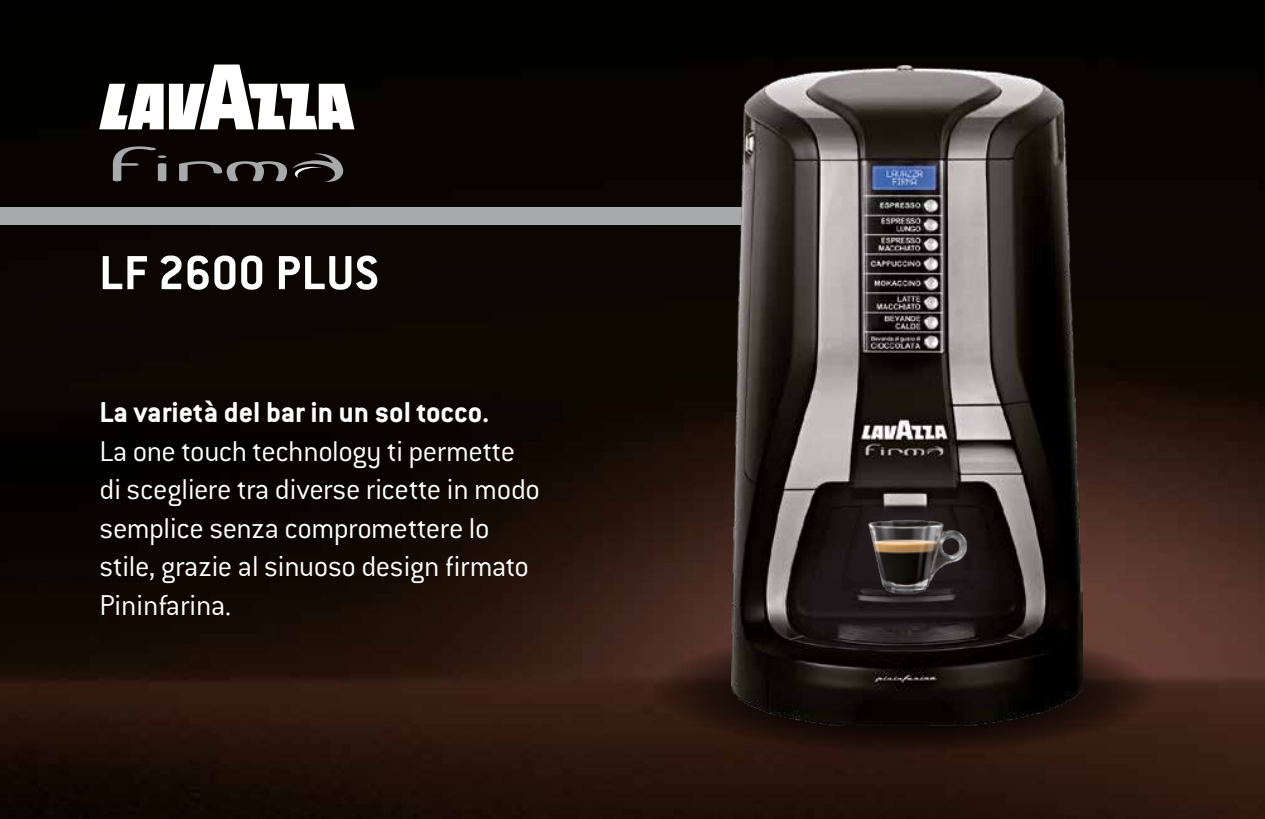
<style>
.page{position:relative;width:1265px;height:819px;background:#fff}
.page>*{position:absolute;margin:0;border:0;box-sizing:border-box;transform-origin:0 0}
.t1{font:700 52.5px "Conduit ITC";letter-spacing:.015em;color:#fff}
.t2{font:300 31.5px/38.5px "Conduit ITC";letter-spacing:-.015em;color:#fff}
.t3{font:700 31.5px "Conduit ITC";color:#fff}
</style>
<div class="page">
<img style="left:0;top:0;width:1265px;height:819px">
<svg style="left:99px;top:64px;width:255px;height:65px"></svg>
<svg style="left:113px;top:146px;width:230px;height:36px;background:#2b2826"></svg>
<div style="left:0;top:207px;width:808px;height:17px;background:#a7a9ab"></div>
<img style="left:689px;top:619px;width:435px;height:143px">
<img style="left:649px;top:652px;width:41px;height:77px">
<img style="left:1123px;top:652px;width:41px;height:77px">
<img style="left:731px;top:65px;width:351px;height:660px">
<img style="left:861px;top:513px;width:110px;height:85px">
<h1 class="t1" style="left:99px;top:242px;width:281px">LF 2600 PLUS</h1>
<p class="t3" style="left:100px;top:393px;width:391px">La varietà del bar in un sol tocco.</p>
<p class="t2" style="left:100px;top:431px;width:442px">La one touch technology ti permette di scegliere tra diverse ricette in modo semplice senza compromettere lo stile, grazie al sinuoso design firmato<br>Pininfarina.</p>
</div>
